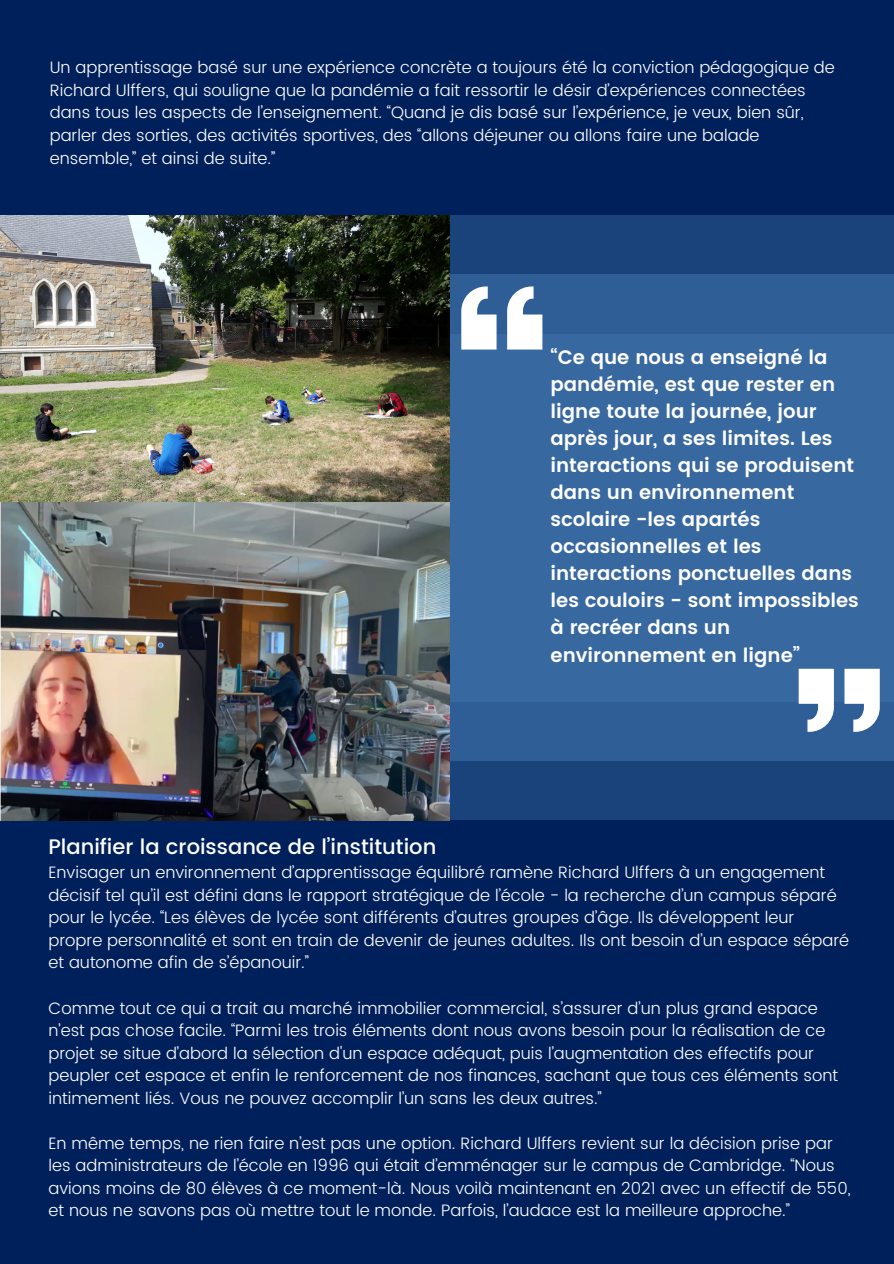
<style>
.page{position:relative;width:894px;height:1264px;background:#fff}
.page>*{position:absolute;margin:0;border:0;box-sizing:border-box;transform-origin:0 0}
.t1{font:500 21px "Poppins";color:#fff}
.t2{font:600 19.5px/27px "Poppins";color:#fff}
.t3{font:300 16.5px/22.5px "Poppins";color:#fff}
</style>
<div class="page">
<div style="left:0;top:0;width:893px;height:1263px;background:#00205b"></div>
<div style="left:447px;top:701px;width:446px;height:119px;background:#1a427b"></div>
<div style="left:447px;top:686px;width:446px;height:74px;background:#2f5d95"></div>
<div style="left:447px;top:472px;width:446px;height:229px;background:#3868a0"></div>
<div style="left:447px;top:215px;width:446px;height:119px;background:#1a427b"></div>
<div style="left:447px;top:275px;width:446px;height:74px;background:#2f5d95"></div>
<div style="left:447px;top:334px;width:446px;height:229px;background:#3868a0"></div>
<img style="left:0;top:215px;width:449px;height:605px">
<svg style="left:461px;top:286px;width:81px;height:63px"></svg>
<svg style="left:798px;top:668px;width:81px;height:64px"></svg>
<p class="t3" style="left:50px;top:56px;width:786px">Un apprentissage basé sur une expérience concrète a toujours été la conviction pédagogique de Richard Ulffers, qui souligne que la pandémie a fait ressortir le désir d’expériences connectées dans tous les aspects de l’enseignement. “Quand je dis basé sur l’expérience, je veux, bien sûr, parler des sorties, des activités sportives, des “allons déjeuner ou allons faire une balade ensemble,” et ainsi de suite.”</p>
<p class="t2" style="left:550px;top:344px;width:310px">“Ce que nous a enseigné la pandémie, est que rester en ligne toute la journée, jour après jour, a ses limites. Les interactions qui se produisent dans un environnement scolaire -les apartés occasionnelles et les interactions ponctuelles dans les couloirs - sont impossibles à recréer dans un environnement en ligne”</p>
<p class="t1" style="left:48px;top:834px;width:389px">Planifier la croissance de l’institution</p>
<p class="t3" style="left:48px;top:861px;width:802px">Envisager un environnement d’apprentissage équilibré ramène Richard Ulffers à un engagement décisif tel qu’il est défini dans le rapport stratégique de l’école - la recherche d’un campus séparé pour le lycée. “Les élèves de lycée sont différents d’autres groupes d’âge. Ils développent leur propre personnalité et sont en train de devenir de jeunes adultes. Ils ont besoin d’un espace séparé et autonome afin de s’épanouir.”</p>
<p class="t3" style="left:48px;top:996px;width:791px">Comme tout ce qui a trait au marché immobilier commercial, s’assurer d’un plus grand espace n’est pas chose facile. “Parmi les trois éléments dont nous avons besoin pour la réalisation de ce projet se situe d’abord la sélection d'un espace adéquat, puis l’augmentation des effectifs pour peupler cet espace et enfin le renforcement de nos finances, sachant que tous ces éléments sont intimement liés. Vous ne pouvez accomplir l’un sans les deux autres.”</p>
<p class="t3" style="left:48px;top:1131px;width:803px">En même temps, ne rien faire n’est pas une option. Richard Ulffers revient sur la décision prise par les administrateurs de l’école en 1996 qui était d’emménager sur le campus de Cambridge. “Nous avions moins de 80 élèves à ce moment-là. Nous voilà maintenant en 2021 avec un effectif de 550, et nous ne savons pas où mettre tout le monde. Parfois, l’audace est la meilleure approche.”</p>
</div>
